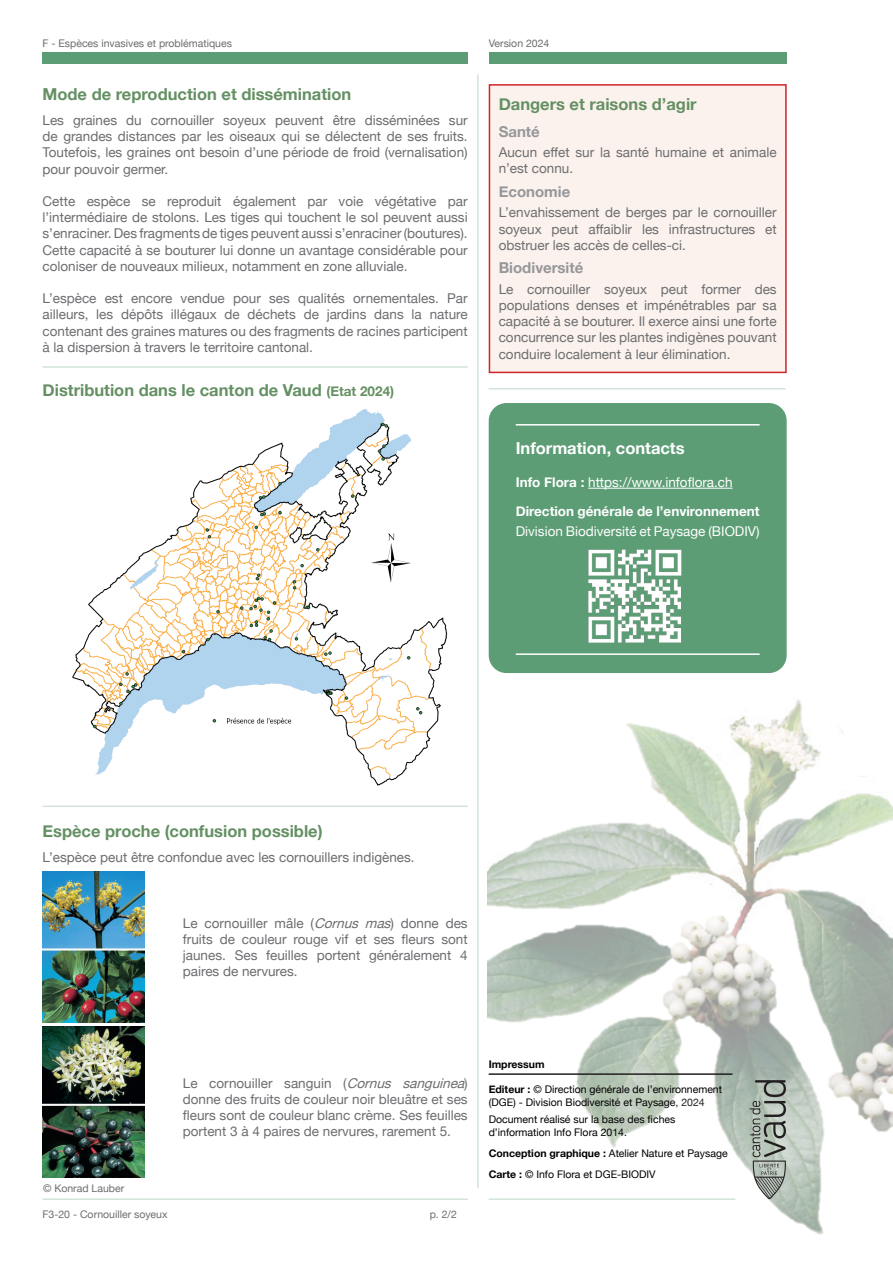
<style>
.page{position:relative;width:893px;height:1263px;background:#fff}
.page>*{position:absolute;margin:0;border:0;box-sizing:border-box;transform-origin:0 0}
.Titres_1_-_Verts{font:700 16.5px "Helvetica Neue";color:#649063}
.t1{font:700 16.5px "Helvetica Neue";color:#fff}
.Titre_2_-_Gris{font:700 15px "Helvetica Neue";color:#95979a}
.Contenu{font:13.5px/16.2px "Helvetica Neue";color:#6c6d70;text-align:justify}
.t2{font:700 13.5px/29px "Helvetica Neue";color:#fff}
.t3{font:13.5px "Helvetica Neue";color:#fff}
.t4{font:10.5px/12.6px "Helvetica Neue";color:#000001}
.Légende{font:10.5px "Helvetica Neue";color:#6c6d70}
.t5{font:700 10.5px "Helvetica Neue";color:#000001}
.s1{font-size:13.5px}
.s2{font-weight:400}
.s3{font-style:italic}
.s4{font-weight:700}
.s5{color:#231f20}
</style>
<div class="page">
<img style="left:488px;top:699px;width:405px;height:536px">
<div style="left:42px;top:53px;width:426px;height:11px;background:#5c9d75"></div>
<div style="left:489px;top:53px;width:297px;height:11px;background:#5c9d75"></div>
<hr style="left:43px;top:1198px;width:425px;height:2px;background:#16743a">
<hr style="left:489px;top:1198px;width:246px;height:2px;background:#16743a">
<svg style="left:749px;top:1080px;width:37px;height:119px;background:#9aa39b"></svg>
<div style="left:489px;top:404px;width:297px;height:268px;background:#5c9d75;border-radius:17px"></div>
<hr style="left:516px;top:653px;width:244px;height:2px;background:#fff">
<hr style="left:516px;top:424px;width:244px;height:1px;background:#fff">
<hr style="left:588px;top:488px;width:145px;height:1px;background:#fff">
<div style="left:489px;top:403px;width:298px;height:270px;border:2px solid #16743a;border-radius:17px"></div>
<hr style="left:489px;top:388px;width:297px;height:1px;background:#16743a">
<hr style="left:477px;top:74px;width:2px;height:1114px;background:#16743a">
<hr style="left:43px;top:366px;width:425px;height:2px;background:#16743a">
<img style="left:72px;top:409px;width:376px;height:377px">
<hr style="left:43px;top:805px;width:425px;height:2px;background:#16743a">
<div style="left:489px;top:85px;width:297px;height:287px;background:#fbf2ed"></div>
<div style="left:489px;top:84px;width:298px;height:289px;border:2px solid #d1232a"></div>
<div style="left:43px;top:407px;width:277px;height:31px;background:#fff"></div>
<hr style="left:489px;top:1073px;width:243px;height:2px;background:#231f20">
<img style="left:588px;top:549px;width:93px;height:94px">
<img style="left:43px;top:871px;width:102px;height:151px">
<img style="left:43px;top:1026px;width:102px;height:151px">
<p class="Légende" style="left:43px;top:37px;width:191px">F - Espèces invasives et problématiques</p>
<p class="Légende" style="left:489px;top:37px;width:62px">Version 2024</p>
<p class="Titres_1_-_Verts" style="left:43px;top:84px;width:310px">Mode de reproduction et dissémination</p>
<p class="Contenu" style="left:43px;top:112px;width:427px">Les graines du cornouiller soyeux peuvent être disséminées sur de grandes distances par les oiseaux qui se délectent de ses fruits.<br>Toutefois, les graines ont besoin d’une période de froid (vernalisation) pour pouvoir germer.</p>
<p class="Contenu" style="left:43px;top:193px;width:427px">Cette espèce se reproduit également par voie végétative par l’intermédiaire de stolons. Les tiges qui touchent le sol peuvent aussi s’enraciner. Des fragments de tiges peuvent aussi s’enraciner (boutures).<br>Cette capacité à se bouturer lui donne un avantage considérable pour coloniser de nouveaux milieux, notamment en zone alluviale.</p>
<p class="Contenu" style="left:43px;top:290px;width:427px">L’espèce est encore vendue pour ses qualités ornementales. Par ailleurs, les dépôts illégaux de déchets de jardins dans la nature contenant des graines matures ou des fragments de racines participent à la dispersion à travers le territoire cantonal.</p>
<p class="Titres_1_-_Verts" style="left:43px;top:379px;width:353px">Distribution dans le canton de Vaud <span class="s1">(Etat 2024)</span></p>
<p class="Titres_1_-_Verts" style="left:499px;top:94px;width:199px">Dangers et raisons d’agir</p>
<p class="Titre_2_-_Gris" style="left:499px;top:122px;width:43px">Santé</p>
<p class="Contenu" style="left:499px;top:144px;width:279px">Aucun effet sur la santé humaine et animale n’est connu.</p>
<p class="Titre_2_-_Gris" style="left:499px;top:182px;width:73px">Economie</p>
<p class="Contenu" style="left:499px;top:204px;width:279px">L’envahissement de berges par le cornouiller soyeux peut affaiblir les infrastructures et obstruer les accès de celles-ci.</p>
<p class="Titre_2_-_Gris" style="left:499px;top:259px;width:86px">Biodiversité</p>
<p class="Contenu" style="left:499px;top:281px;width:279px">Le cornouiller soyeux peut former des populations denses et impénétrables par sa capacité à se bouturer. Il exerce ainsi une forte concurrence sur les plantes indigènes pouvant conduire localement à leur élimination.</p>
<p class="t1" style="left:516px;top:437px;width:170px">Information, contacts</p>
<p class="t2" style="left:516px;top:467px;width:245px">Info Flora : <span class="s2">https://www.infoflora.ch<br></span>Direction générale de l’environnement</p>
<p class="t3" style="left:516px;top:523px;width:245px">Division Biodiversité et Paysage (BIODIV)</p>
<p class="Titres_1_-_Verts" style="left:43px;top:821px;width:282px">Espèce proche (confusion possible)</p>
<p class="Contenu" style="left:43px;top:849px;width:374px">L’espèce peut être confondue avec les cornouillers indigènes.</p>
<p class="Contenu" style="left:183px;top:914px;width:286px">Le cornouiller mâle (<span class="s3">Cornus mas</span>) donne des fruits de couleur rouge vif et ses fleurs sont jaunes. Ses feuilles portent généralement 4 paires de nervures.</p>
<p class="Légende" style="left:43px;top:1182px;width:83px">© Konrad Lauber</p>
<p class="Contenu" style="left:183px;top:1075px;width:287px">Le cornouiller sanguin (<span class="s3">Cornus sanguinea</span>) donne des fruits de couleur noir bleuâtre et ses fleurs sont de couleur blanc crème. Ses feuilles portent 3 à 4 paires de nervures, rarement 5.</p>
<p class="Légende" style="left:43px;top:1208px;width:127px">F3-20 - Cornouiller soyeux</p>
<p class="Légende" style="left:430px;top:1208px;width:29px">p. 2/2</p>
<p class="t5" style="left:489px;top:1058px;width:57px">Impressum</p>
<p class="t4" style="left:489px;top:1083px;width:235px"><span class="s4">Editeur :</span> © Direction générale de l’environnement (DGE) - Division Biodiversité et Paysage<span class="s5">, 2024</span></p>
<p class="t4" style="left:489px;top:1113px;width:188px">Document réalisé sur la base des fiches d’information Info Flora 2014.</p>
<p class="t4" style="left:489px;top:1146px;width:240px"><span class="s4">Conception graphique :</span> Atelier Nature et Paysage</p>
<p class="t4" style="left:489px;top:1167px;width:168px"><span class="s4">Carte :</span> © Info Flora et DGE-BIODIV</p>
</div>
